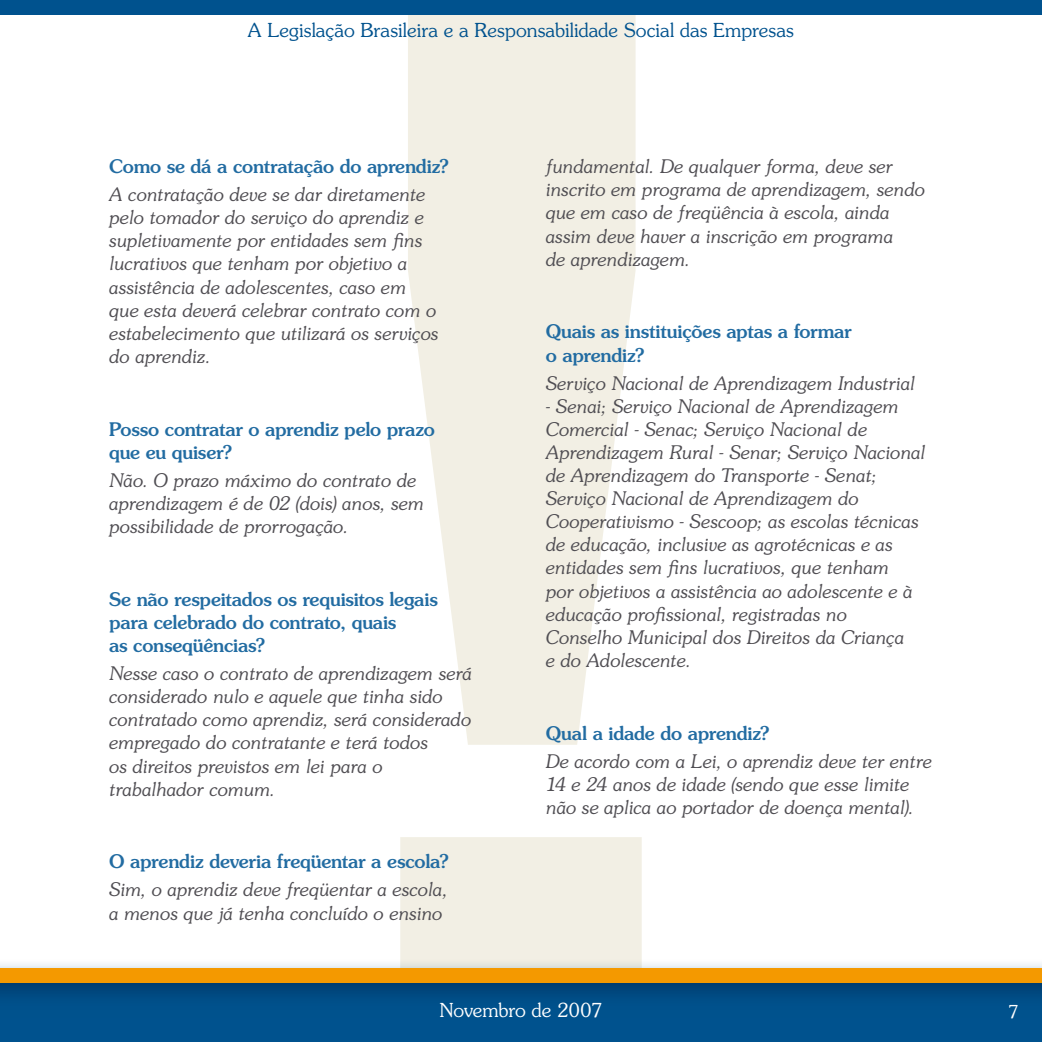
<style>
.page{position:relative;width:1042px;height:1042px;background:#fff}
.page>*{position:absolute;margin:0;border:0;box-sizing:border-box;transform-origin:0 0}
.t1{font:300 19.25px "Souvenir Std";letter-spacing:.005em;color:#00528e}
.t2{font:300 19.25px "Souvenir Std";letter-spacing:-.005em;color:#fff}
.t3{font:italic 300 18.72px/23.1px "Souvenir Std";letter-spacing:-.02em;color:#504e53}
.t4{font:500 18.72px/23.1px "Souvenir Std";letter-spacing:-.01em;color:#226ca2}
.t5{font:300 17.85px "Souvenir Std";color:#fff}
</style>
<div class="page">
<svg style="left:400px;top:15px;width:242px;height:942px;fill:#f2efe4"></svg>
<div style="left:0;top:982px;width:1042px;height:60px;background:#00528e"></div>
<div style="left:0;top:957px;width:1042px;height:43px;background:#00528e;opacity:.43"></div>
<div style="left:0;top:967px;width:1042px;height:15px;background:#f49900"></div>
<div style="left:0;top:0;width:1042px;height:15px;background:#00528e"></div>
<p class="t1" style="left:248px;top:19px;width:547px">A Legislação Brasileira e a Responsabilidade Social das Empresas</p>
<p class="t4" style="left:109px;top:155px;width:341px">Como se dá a contratação do aprendiz?</p>
<p class="t3" style="left:109px;top:183px;width:331px">A contratação deve se dar diretamente pelo tomador do serviço do aprendiz e supletivamente por entidades sem fins lucrativos que tenham por objetivo a assistência de adolescentes, caso em que esta deverá celebrar contrato com o estabelecimento que utilizará os serviços do aprendiz.</p>
<p class="t4" style="left:109px;top:417px;width:327px">Posso contratar o aprendiz pelo prazo que eu quiser?</p>
<p class="t3" style="left:109px;top:469px;width:317px">Não. O prazo máximo do contrato de aprendizagem é de 02 (dois) anos, sem possibilidade de prorrogação.</p>
<p class="t4" style="left:109px;top:587px;width:330px">Se não respeitados os requisitos legais para celebrado do contrato, quais<br>as conseqüências?</p>
<p class="t3" style="left:109px;top:662px;width:365px">Nesse caso o contrato de aprendizagem será considerado nulo e aquele que tinha sido contratado como aprendiz, será considerado empregado do contratante e terá todos<br>os direitos previstos em lei para o trabalhador comum.</p>
<p class="t4" style="left:109px;top:850px;width:341px">O aprendiz deveria freqüentar a escola?</p>
<p class="t3" style="left:109px;top:878px;width:340px">Sim, o aprendiz deve freqüentar a escola, a menos que já tenha concluído o ensino</p>
<p class="t3" style="left:546px;top:155px;width:381px">fundamental. De qualquer forma, deve ser inscrito em programa de aprendizagem, sendo que em caso de freqüência à escola, ainda assim deve haver a inscrição em programa<br>de aprendizagem.</p>
<p class="t4" style="left:546px;top:320px;width:307px">Quais as instituições aptas a formar o aprendiz?</p>
<p class="t3" style="left:546px;top:371px;width:371px">Serviço Nacional de Aprendizagem Industrial</p>
<p class="t3" style="left:546px;top:394px;width:382px">- Senai; Serviço Nacional de Aprendizagem Comercial - Senac; Serviço Nacional de Aprendizagem Rural - Senar; Serviço Nacional de Aprendizagem do Transporte - Senat; Serviço Nacional de Aprendizagem do Cooperativismo - Sescoop; as escolas técnicas de educação, inclusive as agrotécnicas e as entidades sem fins lucrativos, que tenham<br>por objetivos a assistência ao adolescente e à educação profissional, registradas no Conselho Municipal dos Direitos da Criança<br>e do Adolescente.</p>
<p class="t4" style="left:546px;top:721px;width:225px">Qual a idade do aprendiz?</p>
<p class="t3" style="left:546px;top:749px;width:388px">De acordo com a Lei, o aprendiz deve ter entre<br>14 e 24 anos de idade (sendo que esse limite não se aplica ao portador de doença mental).</p>
<p class="t2" style="left:439px;top:998px;width:165px">Novembro de 2007</p>
<p class="t5" style="left:1008px;top:1001px;width:12px">7</p>
</div>
